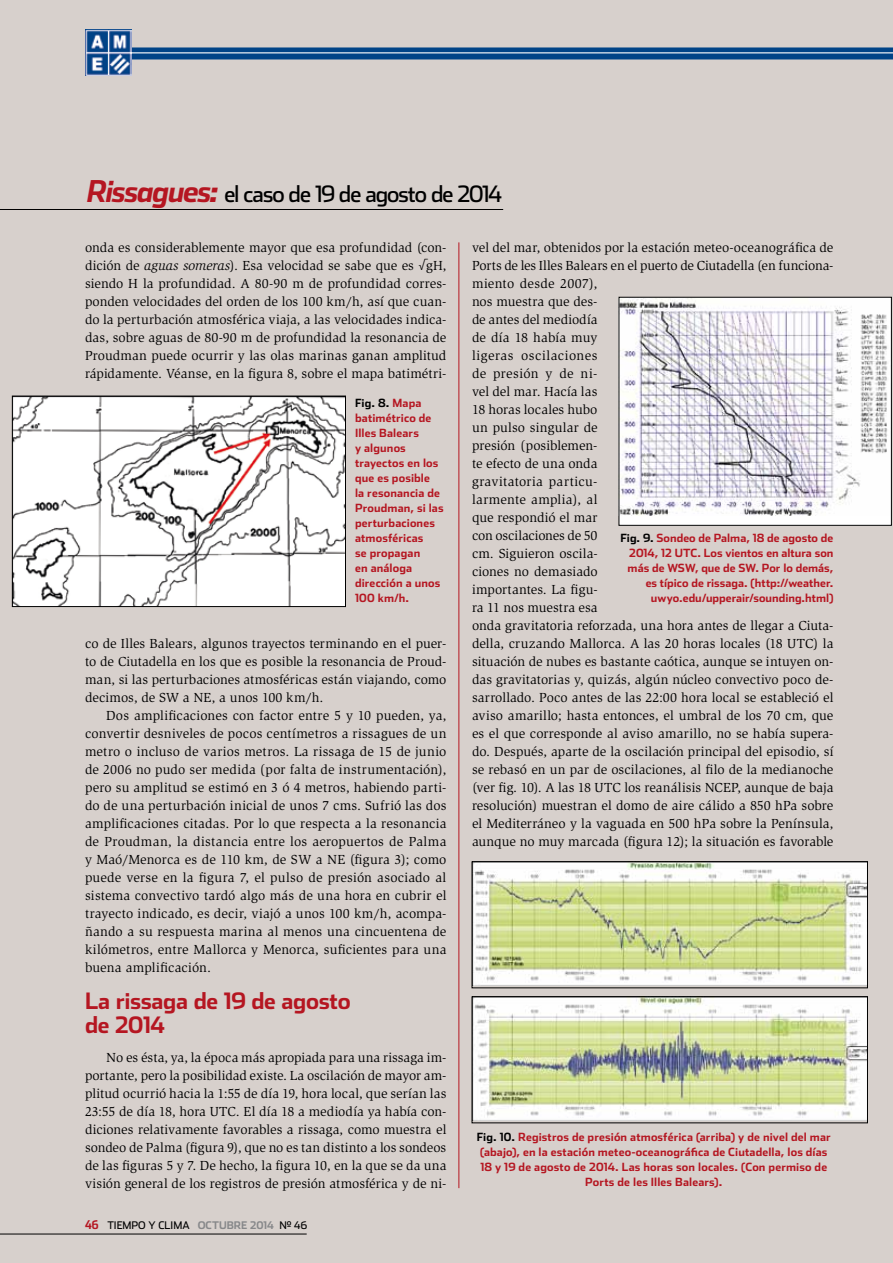
<style>
.page{position:relative;width:893px;height:1263px;background:#d7d0cc}
.page>*{position:absolute;margin:0;border:0;box-sizing:border-box;transform-origin:0 0}
.t1{font:22.5px "Stainless";letter-spacing:-.055em;color:#000}
.t2{font:700 22.5px/24px "Stainless";letter-spacing:-.02em;color:#b51621}
.t3{font:13.5px/18px "Slimbach Std";letter-spacing:.005em;color:#000;text-align:justify}
.t4{font:700 11.25px/15px "Stainless";letter-spacing:.01em;color:#b51621}
.t5{font:10.5px "Stainless";color:#000}
.t6{font:700 10.5px "Stainless";color:#87888a}
.s1{font-weight:700;font-style:italic;font-size:30px;color:#b51621}
.s2{font-style:italic}
.s3{font-family:"Freestyle Script"}
.s4{color:#000}
.s5{font-family:"Stainless Cond";font-weight:700;font-size:12px;color:#b51621}
.s6{font-weight:700;color:#87888a}
.s7{font-weight:400;color:#000}
</style>
<div class="page">
<hr style="left:0;top:209px;width:503px;height:1px;background:#000">
<div style="left:85px;top:47px;width:808px;height:12px;background:#004387"></div>
<img style="left:85px;top:30px;width:46px;height:46px">
<hr style="left:130px;top:52px;width:763px;height:1px;background:#fff">
<hr style="left:0;top:1234px;width:307px;height:1px;background:#000">
<hr style="left:458px;top:242px;width:1px;height:946px;background:#b51621">
<img style="left:14px;top:398px;width:330px;height:207px">
<div style="left:12px;top:396px;width:334px;height:211px;border:1px solid #000"></div>
<img style="left:474px;top:864px;width:392px;height:121px">
<img style="left:474px;top:999px;width:392px;height:121px">
<div style="left:619px;top:297px;width:272px;height:228px;background:#fff"></div>
<img style="left:621px;top:299px;width:267px;height:216px">
<h1 class="t1" style="left:87px;top:181px;width:416px"><span class="s1">Rissagues:</span> el caso de 19 de agosto de 2014</h1>
<p class="t3" style="left:85px;top:239px;width:363px">onda es considerablemente mayor que esa profundidad (con&shy;dición de <span class="s2">aguas someras</span>). Esa velocidad se sabe que es <span class="s3">√</span>gH, siendo H la profundidad. A 80-90 m de profundidad corres&shy;ponden velocidades del orden de los 100 km/h, así que cuan&shy;do la perturbación atmosférica viaja, a las velocidades indica&shy;das, sobre aguas de 80-90 m de profundidad la resonancia de Proudman puede ocurrir y las olas marinas ganan amplitud rápidamente. Véanse, en la figura 8, sobre el mapa batimétri-</p>
<p class="t4" style="left:355px;top:396px;width:90px"><span class="s4">Fig. 8.</span> Mapa batimétrico de<br>Illes Balears<br>y algunos trayectos en los que es posible<br>la resonancia de<br>Proudman, si las perturbaciones atmosféricas<br>se propagan<br>en análoga dirección a unos<br>100 km/h.</p>
<p class="t3" style="left:85px;top:635px;width:363px">co de Illes Balears, algunos trayectos terminando en el puer&shy;to de Ciutadella en los que es posible la resonancia de Proud&shy;man, si las perturbaciones atmosféricas están viajando, como decimos, de SW a NE, a unos 100 km/h.</p>
<p class="t3" style="left:85px;top:707px;width:363px;text-indent:21px">Dos amplificaciones con factor entre 5 y 10 pueden, ya, convertir desniveles de pocos centímetros a rissagues de un metro o incluso de varios metros. La rissaga de 15 de junio de 2006 no pudo ser medida (por falta de instrumentación), pero su amplitud se estimó en 3 ó 4 metros, habiendo parti&shy;do de una perturbación inicial de unos 7 cms. Sufrió las dos amplificaciones citadas. Por lo que respecta a la resonancia de Proudman, la distancia entre los aeropuertos de Palma y Maó/Menorca es de 110 km, de SW a NE (figura 3); como puede verse en la figura 7, el pulso de presión asociado al sistema convectivo tardó algo más de una hora en cubrir el trayecto indicado, es decir, viajó a unos 100 km/h, acompa&shy;ñando a su respuesta marina al menos una cincuentena de kilómetros, entre Mallorca y Menorca, suficientes para una buena amplificación.</p>
<h1 class="t2" style="left:85px;top:989px;width:267px">La rissaga de 19 de agosto de 2014</h1>
<p class="t3" style="left:85px;top:1049px;width:363px;text-indent:21px">No es ésta, ya, la época más apropiada para una rissaga im&shy;portante, pero la posibilidad existe. La oscilación de mayor am&shy;plitud ocurrió hacia la 1:55 de día 19, hora local, que serían las 23:55 de día 18, hora UTC. El día 18 a mediodía ya había con&shy;diciones relativamente favorables a rissaga, como muestra el sondeo de Palma (figura 9), que no es tan distinto a los sondeos de las figuras 5 y 7. De hecho, la figura 10, en la que se da una visión general de los registros de presión atmosférica y de ni-</p>
<p class="t5" style="left:85px;top:1219px;width:121px"><span class="s5">46</span> TIEMPO Y CLIMA <span class="s6">OCTUBRE</span></p>
<p class="t6" style="left:250px;top:1219px;width:58px">2014 <span class="s7">Nº 46</span></p>
<p class="t3" style="left:472px;top:239px;width:363px;text-align:left">vel del mar, obtenidos por la estación meteo-oceanográfica de Ports de les Illes Balears en el puerto de Ciutadella (en funciona&shy;miento desde 2007),<br>nos muestra que des-<br>de antes del mediodía<br>de día 18 había muy<br>ligeras oscilaciones<br>de presión y de ni-<br>vel del mar. Hacía las<br>18 horas locales hubo<br>un pulso singular de<br>presión (posiblemen-<br>te efecto de una onda<br>gravitatoria particu-<br>larmente amplia), al<br>que respondió el mar<br>con oscilaciones de 50<br>cm. Siguieron oscila-<br>ciones no demasiado<br>importantes. La figu-<br>ra 11 nos muestra esa<br>onda gravitatoria reforzada, una hora antes de llegar a Ciuta&shy;della, cruzando Mallorca. A las 20 horas locales (18 UTC) la situación de nubes es bastante caótica, aunque se intuyen on&shy;das gravitatorias y, quizás, algún núcleo convectivo poco de&shy;sarrollado. Poco antes de las 22:00 hora local se estableció el aviso amarillo; hasta entonces, el umbral de los 70 cm, que es el que corresponde al aviso amarillo, no se había supera&shy;do. Después, aparte de la oscilación principal del episodio, sí se rebasó en un par de oscilaciones, al filo de la medianoche (ver fig. 10). A las 18 UTC los reanálisis NCEP, aunque de baja resolución) muestran el domo de aire cálido a 850 hPa sobre el Mediterráneo y la vaguada en 500 hPa sobre la Península, aunque no muy marcada (figura 12); la situación es favorable</p>
<p class="t4" style="left:629px;top:531px;width:206px;text-indent:-9px"><span class="s4">Fig. 9.</span> Sondeo de Palma, 18 de agosto de<br>2014, 12 UTC</p>
<p class="t4" style="left:628px;top:546px;width:207px;text-align:right">. Los vientos en altura son<br>más de WSW, que de SW. Por lo demás, es típico de rissaga. (http://weather. uwyo.edu/upperair/sounding.html)</p>
<p class="t4" style="left:477px;top:1130px;width:356px;text-align:center"><span class="s4">Fig. 10.</span> Registros de presión atmosférica (arriba) y de nivel del mar (abajo), en la estación meteo-oceanográfica de Ciutadella, los días 18 y 19 de agosto de 2014. Las horas son locales. (Con permiso de Ports de les Illes Balears).</p>
</div>
